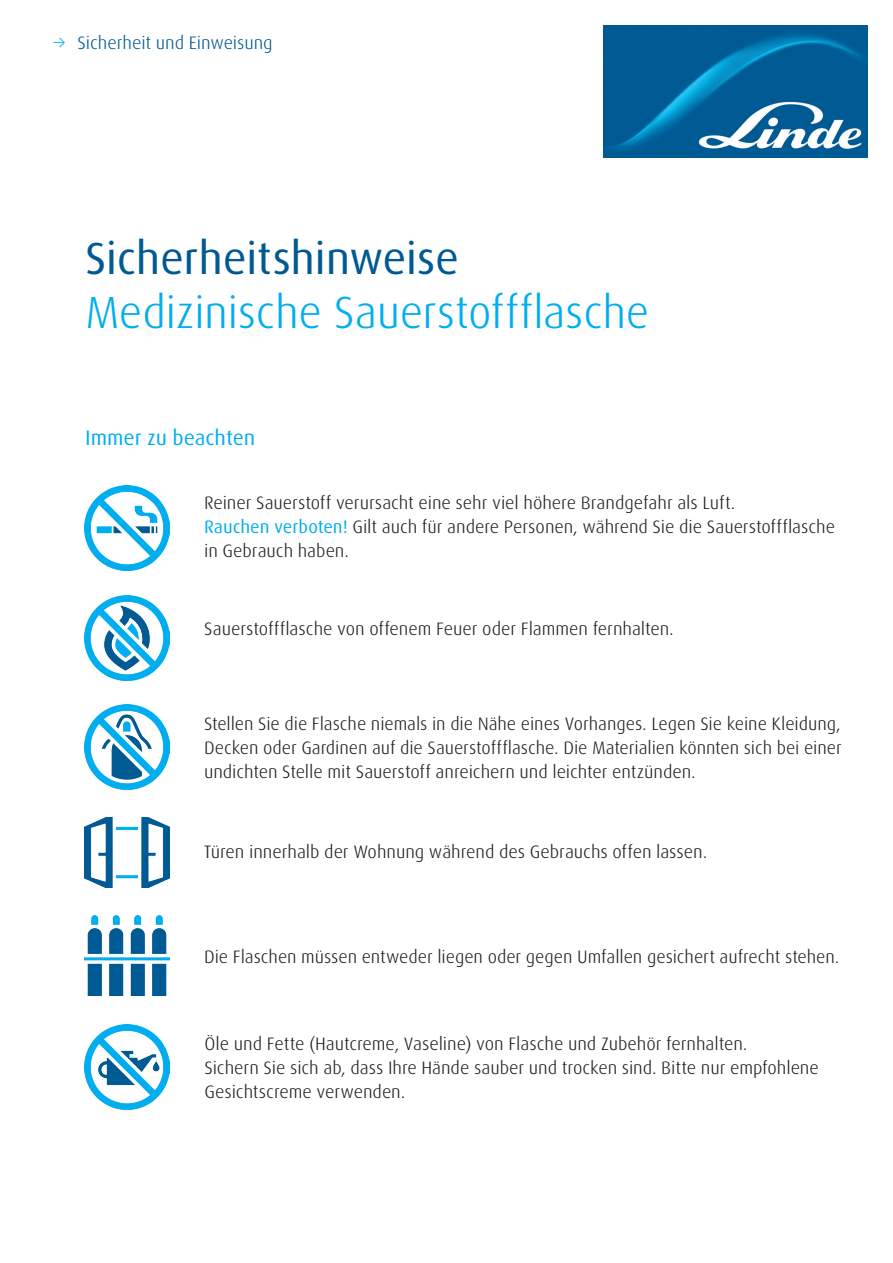
<style>
.page{position:relative;width:893px;height:1263px;background:#fff}
.page>*{position:absolute;margin:0;border:0;box-sizing:border-box;transform-origin:0 0}
.Headline{font:300 45px "Linde Dax Global";letter-spacing:-.01em;color:#00aeef}
.Headline-2{font:45px "Linde Dax Global";letter-spacing:-.015em;color:#005992}
.t1{font:21px "Linde Dax Global";color:#00aeef}
.Linde_Light_12_16{font:300 18px/24px "Linde Dax Global";letter-spacing:-.005em;color:#231f20}
.Naming_12_16_8{font:300 18px "Linde Dax Global";letter-spacing:-.01em;color:#005992}
.s1{color:#00aeef}
.s2{font-weight:400;color:#00aeef}
</style>
<div class="page">
<img style="left:85px;top:486px;width:85px;height:85px">
<img style="left:85px;top:596px;width:85px;height:85px">
<img style="left:85px;top:817px;width:85px;height:71px">
<img style="left:85px;top:705px;width:85px;height:85px">
<img style="left:85px;top:1024px;width:85px;height:85px">
<img style="left:85px;top:916px;width:84px;height:79px">
<img style="left:604px;top:26px;width:263px;height:131px">
<p class="Naming_12_16_8" style="left:52px;top:33px;width:222px"><span class="s1">→</span> Sicherheit und Einweisung</p>
<p class="Headline-2" style="left:85px;top:232px;width:376px">Sicherheitshinweise</p>
<p class="Headline" style="left:85px;top:286px;width:566px">Medizinische Sauerstoffflasche</p>
<p class="t1" style="left:85px;top:425px;width:172px">Immer zu beachten</p>
<p class="Linde_Light_12_16" style="left:204px;top:491px;width:633px">Reiner Sauerstoff verursacht eine sehr viel höhere Brandgefahr als Luft.<br><span class="s2">Rauchen verboten!</span> Gilt auch für andere Personen, während Sie die Sauerstoffflasche in Gebrauch haben.</p>
<p class="Linde_Light_12_16" style="left:204px;top:617px;width:471px">Sauerstoffflasche von offenem Feuer oder Flammen fernhalten.</p>
<p class="Linde_Light_12_16" style="left:204px;top:712px;width:639px;text-align:justify">Stellen Sie die Flasche niemals in die Nähe eines Vorhanges. Legen Sie keine Kleidung, Decken oder Gardinen auf die Sauerstoffflasche. Die Materialien könnten sich bei einer undichten Stelle mit Sauerstoff anreichern und leichter entzünden.</p>
<p class="Linde_Light_12_16" style="left:204px;top:839px;width:505px">Türen innerhalb der Wohnung während des Gebrauchs offen lassen.</p>
<p class="Linde_Light_12_16" style="left:204px;top:945px;width:637px">Die Flaschen müssen entweder liegen oder gegen Umfallen gesichert aufrecht stehen.</p>
<p class="Linde_Light_12_16" style="left:204px;top:1032px;width:616px">Öle und Fette (Hautcreme, Vaseline) von Flasche und Zubehör fernhalten.<br>Sichern Sie sich ab, dass Ihre Hände sauber und trocken sind. Bitte nur empfohlene<br>Gesichtscreme verwenden.</p>
</div>
